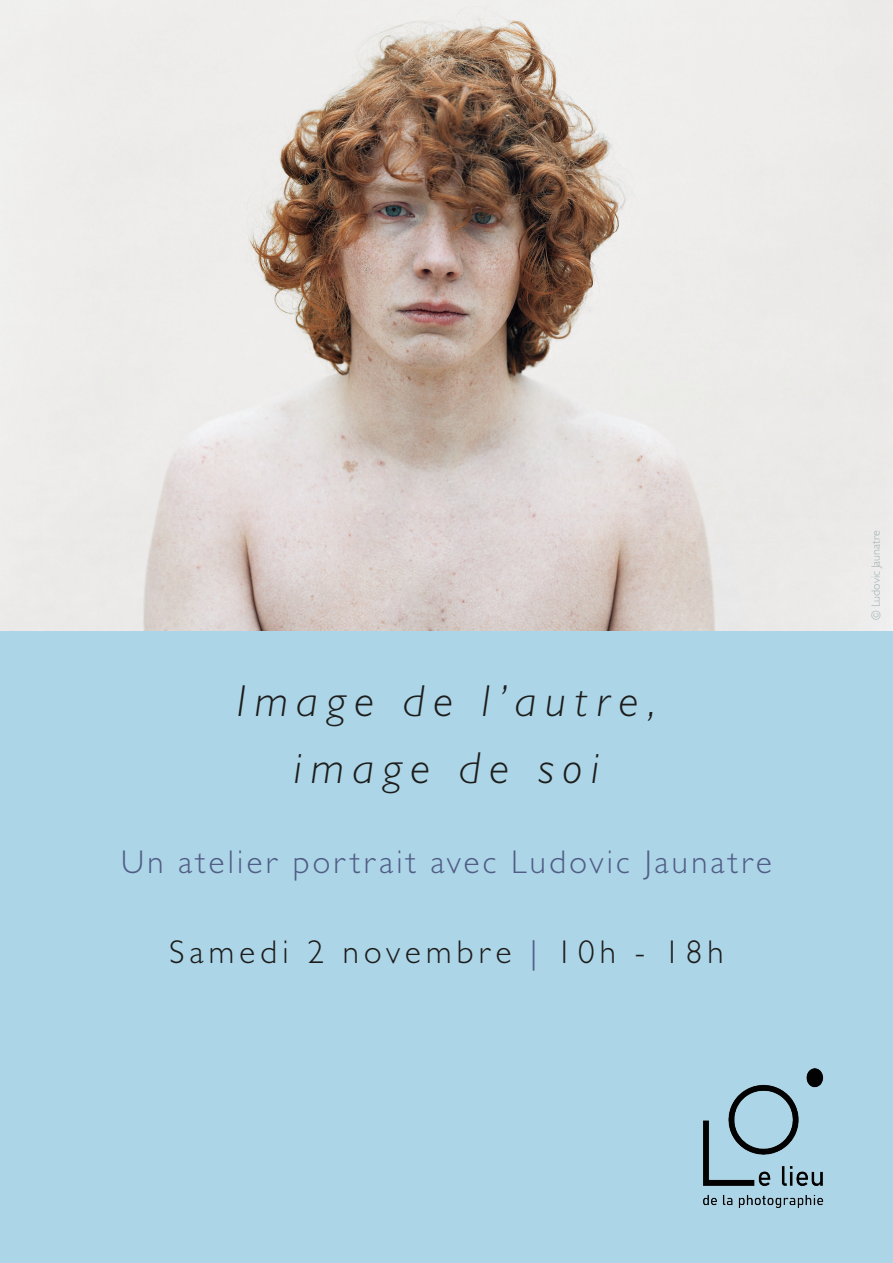
<style>
.page{position:relative;width:893px;height:1263px;background:#fff}
.page>*{position:absolute;margin:0;border:0;box-sizing:border-box;transform-origin:0 0}
.t1{font:italic 300 45px "Gill Sans";letter-spacing:.2em;color:#1d1d1b}
.t2{font:300 33px "Gill Sans";letter-spacing:.1em;color:#515d86}
.t3{font:300 33px "Gill Sans";letter-spacing:.16em;color:#1d1d1b}
.t4{font:300 12px "Gill Sans";color:#a1b1b0}
.s1{color:#515d86}
</style>
<div class="page">
<img style="left:0;top:0;width:893px;height:631px">
<div style="left:0;top:631px;width:893px;height:632px;background:#acd5e7"></div>
<img style="left:703px;top:1068px;width:121px;height:140px">
<p class="t1" style="left:237px;top:673px;width:421px">Image de l’autre,</p>
<p class="t1" style="left:294px;top:741px;width:307px">image de soi</p>
<p class="t2" style="left:121px;top:842px;width:652px">Un atelier portrait avec Ludovic Jaunatre</p>
<p class="t3" style="left:169px;top:932px;width:556px">Samedi 2 novembre <span class="s1">|</span> 10h - 18h</p>
<p class="t4" style="left:869px;top:620px;width:91px;rotate:-90deg">© Ludovic Jaunatre</p>
</div>
